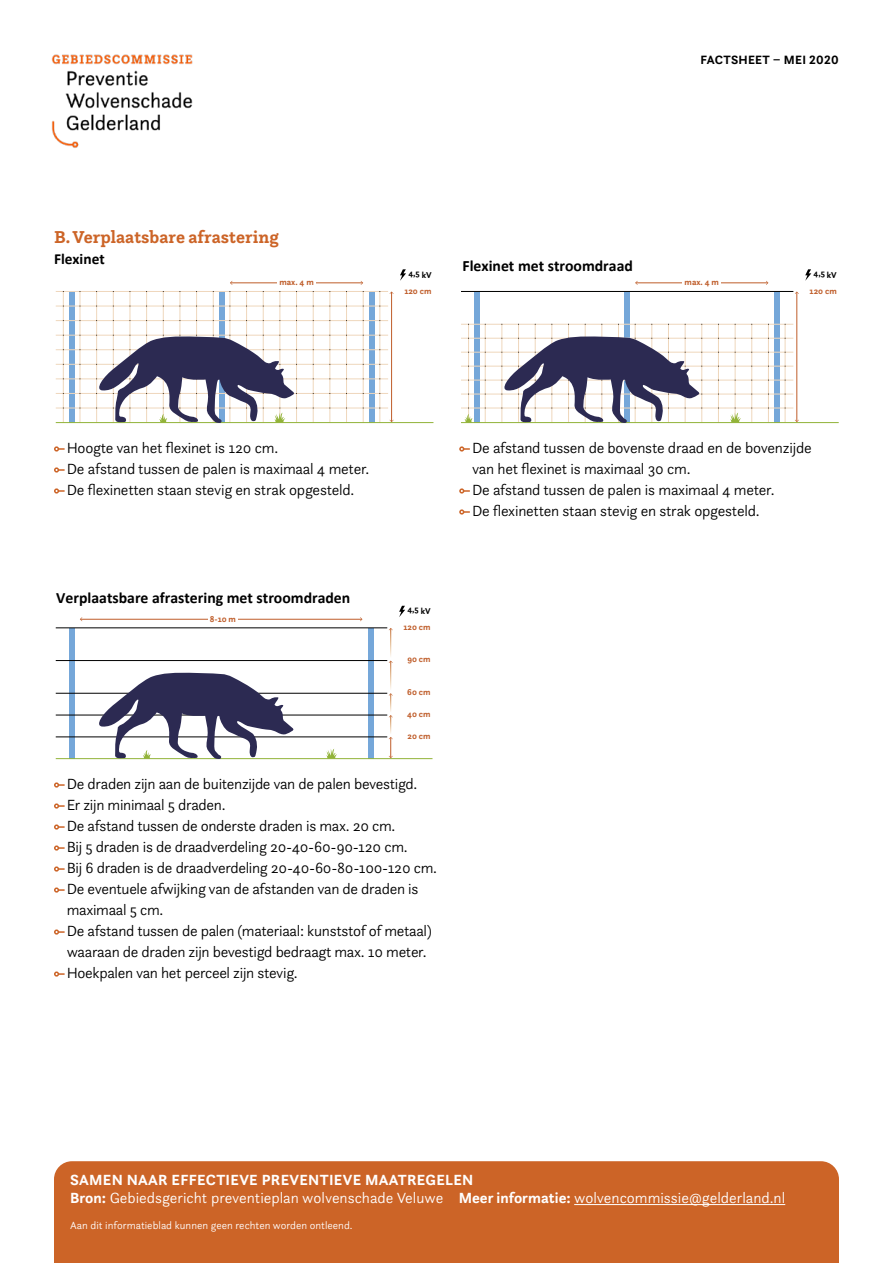
<style>
.page{position:relative;width:893px;height:1263px;background:#fff}
.page>*{position:absolute;margin:0;border:0;box-sizing:border-box;transform-origin:0 0}
.t1{font:700 18px "Questa Slab";color:#cc6427}
.t2{font:700 15.75px "Calibri";color:#000}
.t3{font:300 15.3px/21px "Questa Sans";letter-spacing:-.02em;color:#000}
.t4{font:300 15.3px "Questa Sans";color:#fff}
.t5{font:700 15.3px "Questa Sans";letter-spacing:.02em;color:#fff}
.t6{font:700 15.3px "Calibri";color:#000}
.t7{font:700 12.6px "Questa Sans";letter-spacing:.02em;color:#000}
.t8{font:300 10.8px "Questa Sans";color:#fff}
.t9{font:700 8.85px "Questa Sans";color:#bf5d2a}
.t10{font:700 8.85px "Questa Sans";color:#000}
.s1{font-weight:700}
</style>
<div class="page">
<img style="left:52px;top:54px;width:141px;height:94px">
<svg style="left:805px;top:269px;width:6px;height:12px"></svg>
<div style="left:69px;top:291px;width:5px;height:132px;background:#75a7d9"></div>
<div style="left:219px;top:291px;width:5px;height:132px;background:#75a7d9"></div>
<div style="left:369px;top:291px;width:5px;height:132px;background:#75a7d9"></div>
<hr style="left:63px;top:291px;width:1px;height:132px;background:#efd7bc">
<hr style="left:80px;top:291px;width:1px;height:132px;background:#efd7bc">
<hr style="left:96px;top:291px;width:1px;height:132px;background:#efd7bc">
<hr style="left:113px;top:291px;width:1px;height:132px;background:#efd7bc">
<hr style="left:130px;top:291px;width:1px;height:132px;background:#efd7bc">
<hr style="left:146px;top:291px;width:1px;height:132px;background:#efd7bc">
<hr style="left:163px;top:291px;width:1px;height:132px;background:#efd7bc">
<hr style="left:180px;top:291px;width:1px;height:132px;background:#efd7bc">
<hr style="left:196px;top:291px;width:1px;height:132px;background:#efd7bc">
<hr style="left:213px;top:291px;width:1px;height:132px;background:#efd7bc">
<hr style="left:230px;top:291px;width:1px;height:132px;background:#efd7bc">
<hr style="left:246px;top:291px;width:1px;height:132px;background:#efd7bc">
<hr style="left:263px;top:291px;width:1px;height:132px;background:#efd7bc">
<hr style="left:280px;top:291px;width:1px;height:132px;background:#efd7bc">
<hr style="left:296px;top:291px;width:1px;height:132px;background:#efd7bc">
<hr style="left:313px;top:291px;width:1px;height:132px;background:#efd7bc">
<hr style="left:330px;top:291px;width:1px;height:132px;background:#efd7bc">
<hr style="left:346px;top:291px;width:1px;height:132px;background:#efd7bc">
<hr style="left:363px;top:291px;width:1px;height:132px;background:#efd7bc">
<hr style="left:380px;top:291px;width:1px;height:132px;background:#efd7bc">
<hr style="left:56px;top:291px;width:332px;height:1px;background:#efd7bc">
<hr style="left:56px;top:306px;width:332px;height:1px;background:#efd7bc">
<hr style="left:56px;top:320px;width:332px;height:1px;background:#efd7bc">
<hr style="left:56px;top:335px;width:332px;height:1px;background:#efd7bc">
<hr style="left:56px;top:349px;width:332px;height:1px;background:#efd7bc">
<hr style="left:56px;top:364px;width:332px;height:1px;background:#efd7bc">
<hr style="left:56px;top:379px;width:332px;height:1px;background:#efd7bc">
<hr style="left:56px;top:393px;width:332px;height:1px;background:#efd7bc">
<hr style="left:56px;top:408px;width:332px;height:1px;background:#efd7bc">
<hr style="left:56px;top:422px;width:377px;height:1px;background:#92b339">
<svg style="left:94px;top:335px;width:203px;height:88px"></svg>
<hr style="left:391px;top:292px;width:1px;height:130px;background:#bf5d2a">
<div style="left:474px;top:291px;width:6px;height:132px;background:#75a7d9"></div>
<div style="left:624px;top:291px;width:6px;height:132px;background:#75a7d9"></div>
<div style="left:774px;top:291px;width:5px;height:132px;background:#75a7d9"></div>
<hr style="left:468px;top:324px;width:1px;height:99px;background:#efd7bc">
<hr style="left:485px;top:324px;width:1px;height:99px;background:#efd7bc">
<hr style="left:502px;top:324px;width:1px;height:99px;background:#efd7bc">
<hr style="left:518px;top:324px;width:1px;height:99px;background:#efd7bc">
<hr style="left:535px;top:324px;width:1px;height:99px;background:#efd7bc">
<hr style="left:552px;top:324px;width:1px;height:99px;background:#efd7bc">
<hr style="left:568px;top:324px;width:1px;height:99px;background:#efd7bc">
<hr style="left:585px;top:324px;width:1px;height:99px;background:#efd7bc">
<hr style="left:602px;top:324px;width:1px;height:99px;background:#efd7bc">
<hr style="left:618px;top:324px;width:1px;height:99px;background:#efd7bc">
<hr style="left:635px;top:324px;width:1px;height:99px;background:#efd7bc">
<hr style="left:652px;top:324px;width:1px;height:99px;background:#efd7bc">
<hr style="left:668px;top:324px;width:1px;height:99px;background:#efd7bc">
<hr style="left:685px;top:324px;width:1px;height:99px;background:#efd7bc">
<hr style="left:701px;top:324px;width:1px;height:99px;background:#efd7bc">
<hr style="left:718px;top:324px;width:1px;height:99px;background:#efd7bc">
<hr style="left:735px;top:324px;width:1px;height:99px;background:#efd7bc">
<hr style="left:751px;top:324px;width:1px;height:99px;background:#efd7bc">
<hr style="left:768px;top:324px;width:1px;height:99px;background:#efd7bc">
<hr style="left:785px;top:324px;width:1px;height:99px;background:#efd7bc">
<hr style="left:461px;top:324px;width:332px;height:1px;background:#efd7bc">
<hr style="left:461px;top:338px;width:332px;height:1px;background:#efd7bc">
<hr style="left:461px;top:352px;width:332px;height:1px;background:#efd7bc">
<hr style="left:461px;top:366px;width:332px;height:1px;background:#efd7bc">
<hr style="left:461px;top:380px;width:332px;height:1px;background:#efd7bc">
<hr style="left:461px;top:394px;width:332px;height:1px;background:#efd7bc">
<hr style="left:461px;top:408px;width:332px;height:1px;background:#efd7bc">
<hr style="left:461px;top:422px;width:378px;height:1px;background:#92b339">
<svg style="left:465px;top:414px;width:8px;height:9px"></svg>
<svg style="left:730px;top:407px;width:11px;height:16px"></svg>
<svg style="left:499px;top:336px;width:203px;height:87px"></svg>
<hr style="left:461px;top:291px;width:332px;height:1px;background:#000">
<hr style="left:797px;top:292px;width:1px;height:130px;background:#bf5d2a">
<svg style="left:399px;top:606px;width:6px;height:11px"></svg>
<hr style="left:80px;top:619px;width:282px;height:1px;background:#bf5d2a">
<svg style="left:459px;top:509px;width:11px;height:6px"></svg>
<svg style="left:459px;top:488px;width:11px;height:6px"></svg>
<svg style="left:459px;top:446px;width:11px;height:6px"></svg>
<hr style="left:636px;top:283px;width:132px;height:1px;background:#bf5d2a">
<div style="left:682px;top:279px;width:39px;height:8px;background:#fff"></div>
<hr style="left:230px;top:283px;width:133px;height:1px;background:#bf5d2a">
<div style="left:277px;top:279px;width:39px;height:8px;background:#fff"></div>
<svg style="left:54px;top:488px;width:11px;height:6px"></svg>
<svg style="left:54px;top:467px;width:11px;height:6px"></svg>
<svg style="left:54px;top:446px;width:11px;height:6px"></svg>
<div style="left:208px;top:616px;width:30px;height:7px;background:#fff"></div>
<div style="left:69px;top:628px;width:5px;height:131px;background:#75a7d9"></div>
<div style="left:368px;top:628px;width:5px;height:131px;background:#75a7d9"></div>
<hr style="left:56px;top:736px;width:331px;height:1px;background:#000">
<hr style="left:56px;top:714px;width:331px;height:1px;background:#000">
<hr style="left:56px;top:693px;width:331px;height:1px;background:#000">
<hr style="left:56px;top:660px;width:331px;height:1px;background:#000">
<hr style="left:56px;top:758px;width:376px;height:1px;background:#92b339">
<svg style="left:326px;top:749px;width:11px;height:10px"></svg>
<svg style="left:94px;top:672px;width:201px;height:87px"></svg>
<hr style="left:56px;top:627px;width:331px;height:1px;background:#000">
<svg style="left:389px;top:660px;width:4px;height:98px"></svg>
<svg style="left:400px;top:269px;width:6px;height:12px"></svg>
<svg style="left:54px;top:782px;width:11px;height:6px"></svg>
<svg style="left:54px;top:803px;width:11px;height:6px"></svg>
<svg style="left:54px;top:824px;width:11px;height:6px"></svg>
<svg style="left:54px;top:845px;width:11px;height:6px"></svg>
<svg style="left:54px;top:866px;width:11px;height:6px"></svg>
<svg style="left:54px;top:887px;width:11px;height:6px"></svg>
<svg style="left:54px;top:929px;width:11px;height:6px"></svg>
<svg style="left:54px;top:971px;width:11px;height:6px"></svg>
<div style="left:54px;top:1161px;width:785px;height:102px;background:#cc6427"></div>
<hr style="left:574px;top:1204px;width:211px;height:1px;background:#fff">
<p class="t7" style="left:701px;top:51px;width:140px">FACTSHEET – MEI 2020</p>
<h4 class="t1" style="left:54px;top:225px;width:226px">B. Verplaatsbare afrastering</h4>
<h5 class="t6" style="left:54px;top:249px;width:52px">Flexinet</h5>
<p class="t2" style="left:462px;top:256px;width:172px">Flexinet met stroomdraad</p>
<p class="t10" style="left:408px;top:267px;width:25px">4,5 kV</p>
<p class="t10" style="left:814px;top:267px;width:25px">4,5 kV</p>
<p class="t9" style="left:404px;top:285px;width:29px">120 cm</p>
<p class="t9" style="left:810px;top:285px;width:29px">120 cm</p>
<p class="t9" style="left:279px;top:277px;width:36px">max. 4 m</p>
<p class="t9" style="left:685px;top:277px;width:36px">max. 4 m</p>
<p class="t3" style="left:67px;top:437px;width:213px">Hoogte van het fexinet is 120 cm.</p>
<p class="t3" style="left:472px;top:437px;width:341px">De afstand tussen de bovenste draad en de bovenzijde</p>
<p class="t3" style="left:67px;top:458px;width:304px">De afstand tussen de palen is maximaal 4 meter.</p>
<p class="t3" style="left:472px;top:458px;width:220px">van het fexinet is maximaal 30 cm.</p>
<p class="t3" style="left:67px;top:479px;width:289px">De fexinetten staan stevig en strak opgesteld.</p>
<p class="t3" style="left:472px;top:479px;width:304px">De afstand tussen de palen is maximaal 4 meter.</p>
<p class="t3" style="left:472px;top:500px;width:289px">De fexinetten staan stevig en strak opgesteld.</p>
<h5 class="t2" style="left:56px;top:588px;width:296px">Verplaatsbare afrastering met stroomdraden</h5>
<p class="t9" style="left:210px;top:613px;width:28px">8-10 m</p>
<p class="t10" style="left:407px;top:604px;width:25px">4,5 kV</p>
<p class="t9" style="left:403px;top:622px;width:29px">120 cm</p>
<p class="t9" style="left:407px;top:653px;width:25px">90 cm</p>
<p class="t9" style="left:407px;top:686px;width:25px">60 cm</p>
<p class="t9" style="left:407px;top:708px;width:25px">40 cm</p>
<p class="t9" style="left:408px;top:731px;width:24px">20 cm</p>
<p class="t3" style="left:67px;top:773px;width:352px">De draden zijn aan de buitenzijde van de palen bevestigd.</p>
<p class="t3" style="left:67px;top:794px;width:160px">Er zijn minimaal 5 draden.</p>
<p class="t3" style="left:67px;top:815px;width:330px">De afstand tussen de onderste draden is max. 20 cm.</p>
<p class="t3" style="left:67px;top:836px;width:342px">Bij 5 draden is de draadverdeling 20-40-60-90-120 cm.</p>
<p class="t3" style="left:67px;top:857px;width:372px">Bij 6 draden is de draadverdeling 20-40-60-80-100-120 cm.</p>
<p class="t3" style="left:67px;top:878px;width:353px">De eventuele afwijking van de afstanden van de draden is maximaal 5 cm.</p>
<p class="t3" style="left:67px;top:920px;width:367px">De afstand tussen de palen (materiaal: kunststof of metaal) waaraan de draden zijn bevestigd bedraagt max. 10 meter.</p>
<p class="t3" style="left:67px;top:962px;width:232px">Hoekpalen van het perceel zijn stevig.</p>
<p class="t5" style="left:70px;top:1170px;width:405px">SAMEN NAAR EFFECTIEVE PREVENTIEVE MAATREGELEN</p>
<p class="t4" style="left:70px;top:1188px;width:717px"><span class="s1">Bron:</span> Gebiedsgericht preventieplan wolvenschade Veluwe <span class="s1">Meer informatie:</span> wolvencommissie@gelderland.nl</p>
<p class="t8" style="left:70px;top:1219px;width:284px">Aan dit informatieblad kunnen geen rechten worden ontleend.</p>
</div>
